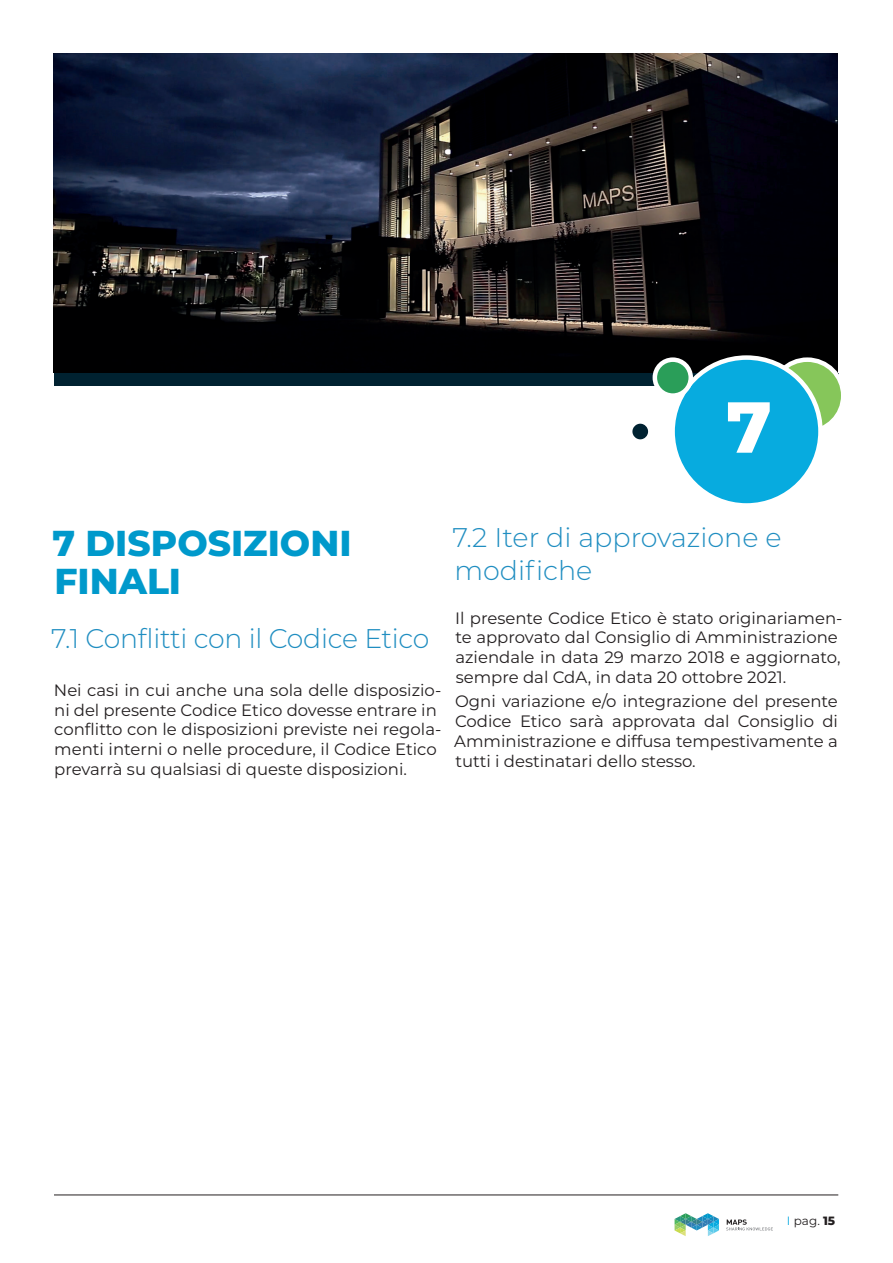
<style>
.page{position:relative;width:893px;height:1263px;background:#fff}
.page>*{position:absolute;margin:0;border:0;box-sizing:border-box;transform-origin:0 0}
.t1{font:800 72px "Montserrat";color:#fff}
.t2{font:800 36px "Montserrat";color:#0099cb}
.t3{font:300 27px/32.4px "Montserrat";letter-spacing:-.01em;color:#208ec1}
.paragrafo_sotto{font:16.5px/19.8px "Montserrat";color:#231f20}
.t4{font:12px "Montserrat";color:#231f20}
.s1{color:#00a6e0}
.s2{font-weight:800}
</style>
<div class="page">
<svg style="left:726px;top:1219px;width:47px;height:11px"></svg>
<svg style="left:675px;top:1213px;width:44px;height:23px"></svg>
<hr style="left:54px;top:1195px;width:784px;height:1px;background:#231f20">
<img style="left:53px;top:54px;width:785px;height:319px">
<div style="left:54px;top:373px;width:785px;height:12px;background:#002231"></div>
<svg style="left:630px;top:421px;width:20px;height:21px"></svg>
<div style="left:628px;top:419px;width:25px;height:25px;border:4px solid #fff;border-radius:50%"></div>
<svg style="left:771px;top:360px;width:72px;height:71px;background:#99cf74"></svg>
<div style="left:769px;top:357px;width:76px;height:77px;border:4px solid #fff;border-radius:50%"></div>
<div style="left:673px;top:358px;width:147px;height:147px;background:#07abdf;border-radius:50%"></div>
<div style="left:670px;top:355px;width:153px;height:153px;border:4px solid #fff;border-radius:50%"></div>
<svg style="left:655px;top:360px;width:36px;height:36px"></svg>
<div style="left:653px;top:357px;width:40px;height:41px;border:4px solid #fff;border-radius:50%"></div>
<p class="t1" style="left:726px;top:374px;width:47px">7</p>
<p class="t2" style="left:52px;top:517px;width:301px">7 DISPOSIZIONI</p>
<p class="t2" style="left:54px;top:554px;width:128px">FINALI</p>
<p class="t3" style="left:51px;top:621px;width:380px">7.1 Conflitti con il Codice Etico</p>
<p class="paragrafo_sotto" style="left:54px;top:679px;width:389px">Nei casi in cui anche una sola delle disposizio&shy;ni del presente Codice Etico dovesse entrare in conflitto con le disposizioni previste nei regola&shy;menti interni o nelle procedure, il Codice Etico prevarrà su qualsiasi di queste disposizioni.</p>
<p class="t3" style="left:452px;top:521px;width:331px">7.2 Iter di approvazione e modifiche</p>
<p class="paragrafo_sotto" style="left:455px;top:607px;width:389px">Il presente Codice Etico è stato originariamen&shy;te approvato dal Consiglio di Amministrazione aziendale in data 29 marzo 2018 e aggiornato, sempre dal CdA, in data 20 ottobre 2021.</p>
<p class="paragrafo_sotto" style="left:454px;top:691px;width:385px;text-align:justify">Ogni variazione e/o integrazione del presente Codice Etico sarà approvata dal Consiglio di Amministrazione e diffusa tempestivamente a tutti i destinatari dello stesso.</p>
<p class="t4" style="left:787px;top:1212px;width:50px"><span class="s1">I</span> pag. <span class="s2">15</span></p>
</div>
